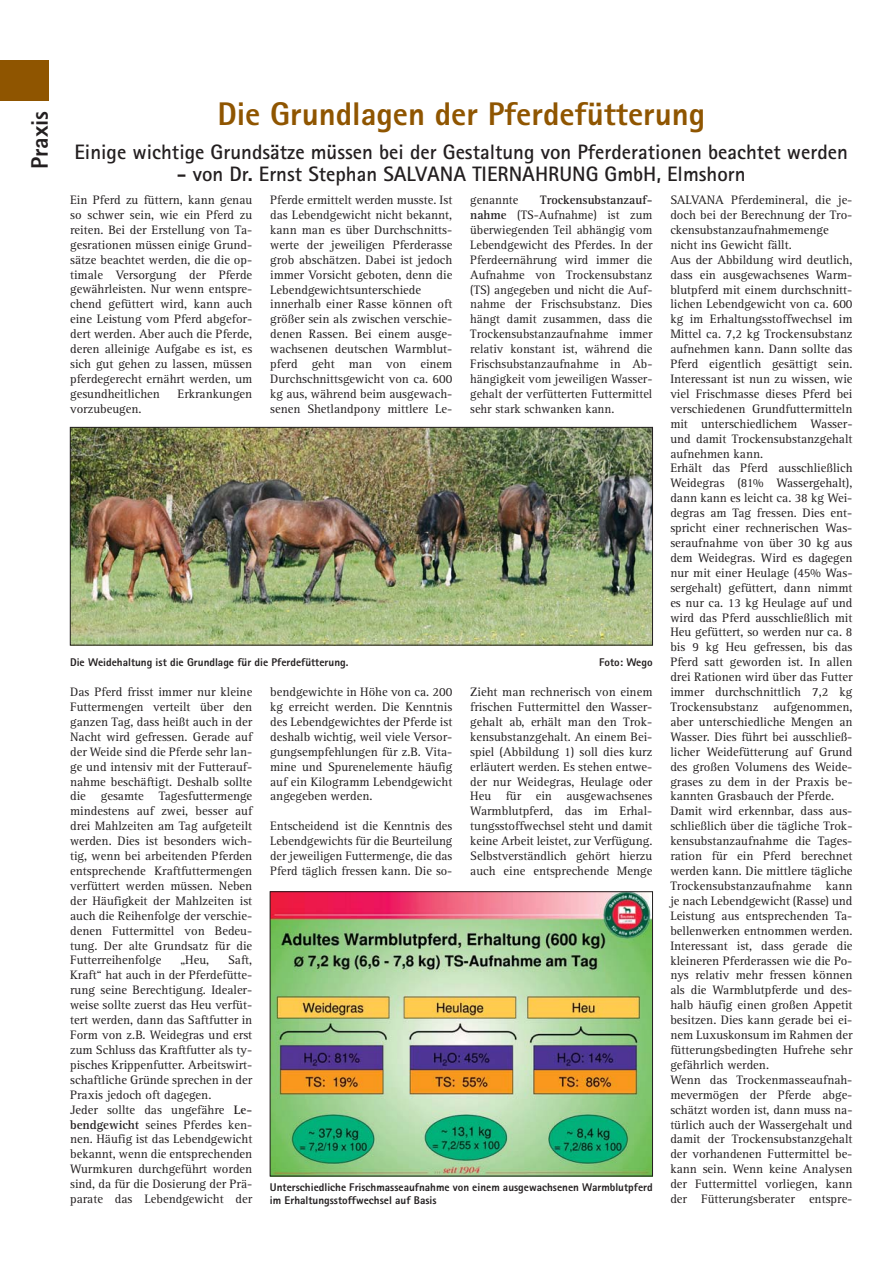
<style>
.page{position:relative;width:893px;height:1263px;background:#fff}
.page>*{position:absolute;margin:0;border:0;box-sizing:border-box;transform-origin:0 0}
.t1{font:800 32.85px "Rotis Sans Serif";color:#8f5500}
.t2{font:800 23.85px "Rotis Sans Serif";color:#231f20}
.t3{font:700 20.85px "Rotis Sans Serif";color:#231f20}
.t4{font:12.6px/14.9px "Rotis Serif";color:#231f20;text-align:justify}
.t5{font:800 11.25px/13.4px "Rotis Sans Serif";color:#231f20}
.s1{font-weight:700}
</style>
<div class="page">
<div style="left:0;top:61px;width:49px;height:40px;background:#8f5500"></div>
<img style="left:72px;top:429px;width:578px;height:214px">
<div style="left:70px;top:427px;width:582px;height:218px;border:1px solid #231f20"></div>
<img style="left:272px;top:894px;width:378px;height:280px">
<h2 class="t2" style="left:31px;top:169px;width:60px;rotate:-90deg">Praxis</h2>
<h1 class="t1" style="left:217px;top:102px;width:489px">Die Grundlagen der Pferdefütterung</h1>
<h3 class="t3" style="left:75px;top:145px;width:775px">Einige wichtige Grundsätze müssen bei der Gestaltung von Pferderationen beachtet werden</h3>
<h3 class="t3" style="left:177px;top:167px;width:570px">- von Dr. Ernst Stephan SALVANA TIERNAHRUNG GmbH, Elmshorn</h3>
<p class="t4" style="left:70px;top:194px;width:184px">Ein Pferd zu füttern, kann genau so schwer sein, wie ein Pferd zu reiten. Bei der Erstellung von Ta&shy;gesrationen müssen einige Grund&shy;sätze beachtet werden, die die op&shy;timale Versorgung der Pferde gewährleisten. Nur wenn entspre&shy;chend gefüttert wird, kann auch eine Leistung vom Pferd abgefor&shy;dert werden. Aber auch die Pferde, deren alleinige Aufgabe es ist, es sich gut gehen zu lassen, müssen pferdegerecht ernährt werden, um gesundheitlichen</p>
<p class="t4" style="left:470px;top:194px;width:184px;text-indent:70px"><span class="s1">Trockensubstanzauf&shy;nahme</span> (TS-Aufnahme) ist zum überwiegenden Teil abhängig vom Lebendgewicht des Pferdes. In der Pferdeernährung wird immer die Aufnahme von Trockensubstanz (TS) angegeben und nicht die Auf&shy;nahme der Frischsubstanz. Dies hängt damit zusammen, dass die Trockensubstanzaufnahme immer relativ konstant ist, während die Frischsubstanzaufnahme in Ab&shy;hängigkeit vom jeweiligen Wasser&shy;gehalt der verfütterten Futtermittel sehr stark schwanken kann.</p>
<p class="t4" style="left:670px;top:194px;width:184px;text-align:left">SALVANA Pferdemineral, die je&shy;doch bei der Berechnung der Tro&shy;ckensubstanzaufnahmemenge nicht ins Gewicht fällt.<br>Aus der Abbildung wird deutlich, dass ein ausgewachsenes Warm&shy;blutpferd mit einem durchschnitt&shy;lichen Lebendgewicht von ca. 600 kg im Erhaltungsstoffwechsel im<br>Mittel ca. 7,2 kg Trockensubstanz aufnehmen kann. Dann sollte das<br>Pferd eigentlich gesättigt sein.<br>Interessant ist nun zu wissen, wie viel Frischmasse dieses Pferd bei verschiedenen Grundfuttermitteln mit unterschiedlichem Wasser&shy;und damit Trockensubstanzgehalt aufnehmen kann.<br>Erhält das Pferd ausschließlich<br>Weidegras (81% Wassergehalt), dann kann es leicht ca. 38 kg Wei&shy;degras am Tag fressen. Dies ent&shy;spricht einer rechnerischen Was&shy;seraufnahme von über 30 kg aus dem Weidegras. Wird es dagegen nur mit einer Heulage (45% Was&shy;sergehalt) gefüttert, dann nimmt es nur ca. 13 kg Heulage auf und wird das Pferd ausschließlich mit<br>Heu gefüttert, so werden nur ca. 8 bis 9 kg Heu gefressen, bis das<br>Pferd satt geworden ist. In allen drei Rationen wird über das Futter immer durchschnittlich 7,2 kg<br>Trockensubstanz aufgenommen, aber unterschiedliche Mengen an<br>Wasser. Dies führt bei ausschließ&shy;licher Weidefütterung auf Grund des großen Volumens des Weide&shy;grases zu dem in der Praxis be&shy;kannten Grasbauch der Pferde.<br>Damit wird erkennbar, dass aus&shy;schließlich über die tägliche Trok&shy;kensubstanzaufnahme die Tages&shy;ration für ein Pferd berechnet werden kann. Die mittlere tägliche<br>Trockensubstanzaufnahme kann je nach Lebendgewicht (Rasse) und<br>Leistung aus entsprechenden Ta&shy;bellenwerken entnommen werden.<br>Interessant ist, dass gerade die kleineren Pferderassen wie die Po&shy;nys relativ mehr fressen können als die Warmblutpferde und des&shy;halb häufig einen großen Appetit besitzen. Dies kann gerade bei ei&shy;nem Luxuskonsum im Rahmen der fütterungsbedingten Hufrehe sehr gefährlich werden.<br>Wenn das Trockenmasseaufnah&shy;mevermögen der Pferde abge&shy;schätzt worden ist, dann muss na&shy;türlich auch der Wassergehalt und damit der Trockensubstanzgehalt der vorhandenen Futtermittel be&shy;kann sein. Wenn keine Analysen der Futtermittel vorliegen, kann der Fütterungsberater entspre-</p>
<p class="t4" style="left:270px;top:194px;width:184px;text-align:left">Pferde ermittelt werden musste. Ist das Lebendgewicht nicht bekannt, kann man es über Durchschnitts&shy;werte der jeweiligen Pferderasse grob abschätzen. Dabei ist jedoch immer Vorsicht geboten, denn die<br>Lebendgewichtsunterschiede innerhalb einer Rasse können oft größer sein als zwischen verschie&shy;denen Rassen. Bei einem ausge&shy;wachsenen deutschen Warmblut&shy;pferd geht man von einem<br>Durchschnittsgewicht von ca. 600 kg aus, während beim ausgewach&shy;senen Shetlandpony mittlere Le-</p>
<p class="t4" style="left:470px;top:194px;width:50px">genannte</p>
<p class="t4" style="left:177px;top:387px;width:76px">Erkrankungen</p>
<p class="t4" style="left:70px;top:402px;width:73px">vorzubeugen.</p>
<p class="t5" style="left:70px;top:657px;width:280px">Die Weidehaltung ist die Grundlage für die Pferdefütterung.</p>
<p class="t5" style="left:599px;top:657px;width:55px">Foto: Wego</p>
<p class="t4" style="left:470px;top:686px;width:184px">Zieht man rechnerisch von einem frischen Futtermittel den Wasser&shy;gehalt ab, erhält man den Trok&shy;kensubstanzgehalt. An einem Bei&shy;spiel (Abbildung 1) soll dies kurz erläutert werden. Es stehen entwe&shy;der nur Weidegras, Heulage oder Heu für ein ausgewachsenes Warmblutpferd, das im Erhal&shy;tungsstoffwechsel steht und damit keine Arbeit leistet, zur Verfügung.<br>Selbstverständlich gehört hierzu auch eine entsprechende Menge</p>
<p class="t4" style="left:70px;top:686px;width:184px">Das Pferd frisst immer nur kleine Futtermengen verteilt über den ganzen Tag, dass heißt auch in der Nacht wird gefressen. Gerade auf der Weide sind die Pferde sehr lan&shy;ge und intensiv mit der Futterauf&shy;nahme beschäftigt. Deshalb sollte die gesamte Tagesfuttermenge mindestens auf zwei, besser auf drei Mahlzeiten am Tag aufgeteilt werden. Dies ist besonders wich&shy;tig, wenn bei arbeitenden Pferden entsprechende Kraftfuttermengen verfüttert werden müssen. Neben der Häufigkeit der Mahlzeiten ist auch die Reihenfolge der verschie&shy;denen Futtermittel von Bedeu&shy;tung. Der alte Grundsatz für die Futterreihenfolge</p>
<p class="t4" style="left:270px;top:686px;width:184px">bendgewichte in Höhe von ca. 200 kg erreicht werden. Die Kenntnis des Lebendgewichtes der Pferde ist deshalb wichtig, weil viele Versor&shy;gungsempfehlungen für z.B. Vita&shy;mine und Spurenelemente häufig auf ein Kilogramm Lebendgewicht angegeben werden.</p>
<p class="t4" style="left:270px;top:820px;width:184px">Entscheidend ist die Kenntnis des Lebendgewichts für die Beurteilung der jeweiligen Futtermenge, die das Pferd täglich fressen kann. Die so-</p>
<p class="t4" style="left:70px;top:954px;width:184px;text-align:left;text-indent:158px">Saft,<br>Kraft“ hat auch in der Pferdefütte&shy;rung seine Berechtigung. Idealer&shy;weise sollte zuerst das Heu verfüt&shy;tert werden, dann das Saftfutter in<br>Form von z.B. Weidegras und erst zum Schluss das Kraftfutter als ty&shy;pisches Krippenfutter. Arbeitswirt&shy;schaftliche Gründe sprechen in der<br>Praxis jedoch oft dagegen.<br>Jeder sollte das ungefähre <span class="s1">Le&shy;bendgewicht</span> seines Pferdes ken&shy;nen. Häufig ist das Lebendgewicht bekannt, wenn die entsprechenden<br>Wurmkuren durchgeführt worden sind, da für die Dosierung der Prä&shy;parate das Lebendgewicht der</p>
<p class="t4" style="left:180px;top:954px;width:31px">„Heu,</p>
<p class="t5" style="left:270px;top:1181px;width:384px">Unterschiedliche Frischmasseaufnahme von einem ausgewachsenen Warmblutpferd im Erhaltungsstoffwechsel auf Basis</p>
</div>
